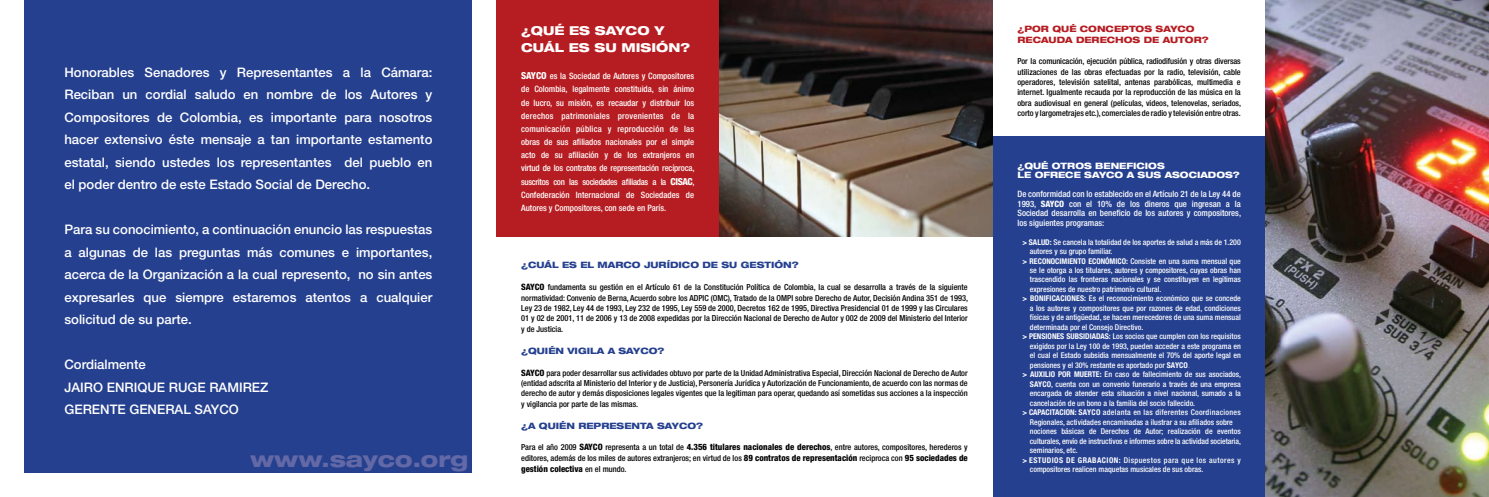
<style>
.page{position:relative;width:1489px;height:497px;background:#fff}
.page>*{position:absolute;margin:0;border:0;box-sizing:border-box;transform-origin:0 0}
.t1{font:800 expanded 21.35px "Helvetica Neue";color:#6369a6}
.t2{font:500 13.12px/22.5px "Helvetica Neue";color:#fff;text-align:justify}
.t3{font:800 expanded 12.25px/17.2px "Helvetica Neue";color:#fff}
.t4{font:500 condensed 8.75px/13px "Helvetica Neue";color:#fff;text-align:justify}
.t5{font:800 expanded 8.75px "Helvetica Neue";color:#25408f}
.t6{font:800 expanded 8.75px "Helvetica Neue";color:#fff}
.t7{font:800 expanded 8.75px "Helvetica Neue";color:#b61d22}
.t8{font:800 condensed 8.75px "Helvetica Neue";color:#000}
.t9{font:500 condensed 8.31px/10.3px "Helvetica Neue";color:#000;text-align:justify}
.t10{font:500 condensed 7.88px "Helvetica Neue";color:#fff}
.t11{font:500 condensed 7.88px "Helvetica Neue";letter-spacing:.035em;color:#fff}
.t12{font:500 condensed 7.88px "Helvetica Neue";letter-spacing:.055em;color:#fff}
.s1{font-weight:800;font-size:9.62px}
.s2{font-weight:800;font-size:8.75px}
.s3{font-weight:500;font-size:8.31px}
.s4{font-weight:800}
.s5{font-weight:700}
.s6{font-weight:100}
</style>
<div class="page">
<div style="left:992px;top:137px;width:274px;height:359px;background:#25408f"></div>
<div style="left:496px;top:0;width:273px;height:236px;background:#b61d22"></div>
<img style="left:719px;top:0;width:273px;height:236px">
<img style="left:1265px;top:0;width:223px;height:496px">
<div style="left:25px;top:0;width:447px;height:471px;background:#25408f"></div>
<p class="t2" style="left:64px;top:61px;width:369px">Honorables Senadores y Representantes a la Cámara:<br>Reciban un cordial saludo en nombre de los Autores y Compositores de Colombia, es importante para nosotros hacer extensivo éste mensaje a tan importante estamento estatal, siendo ustedes los representantes del pueblo en el poder dentro de este Estado Social de Derecho.</p>
<p class="t2" style="left:64px;top:218px;width:369px">Para su conocimiento, a continuación enuncio las respuestas a algunas de las preguntas más comunes e importantes, acerca de la Organización a la cual represento, no sin antes expresarles que siempre estaremos atentos a cualquier solicitud de su parte.</p>
<h2 class="t2" style="left:64px;top:353px;width:206px;text-align:left">Cordialmente<br>JAIRO ENRIQUE RUGE RAMIREZ<br>Geren</h2>
<h2 class="t2" style="left:110px;top:398px;width:40px">te Genera</h2>
<h2 class="t2" style="left:183px;top:398px;width:57px">l SAYCO</h2>
<h1 class="t1" style="left:250px;top:445px;width:220px">WWW.SAYCO.ORG</h1>
<h3 class="t3" style="left:521px;top:21px;width:170px">¿QUÉ ES SAYCO Y<br>CUÁL ES SU MISIÓN?</h3>
<p class="t4" style="left:521px;top:70px;width:175px"><span class="s1">SAYCO</span> es la Sociedad de Autores y Compositores de Colombia, legalmente constituida, sin ánimo de lucro, su misión, es recaudar y distribuir los derechos patrimoniales provenientes de la comunicación pública y reproducción de las obras de sus afiliados nacionales por el simple acto de su afiliación y de los extranjeros en virtud de los contratos de representación recíproca,</p>
<p class="t4" style="left:521px;top:175px;width:175px">suscritos con las sociedades afiliadas a la <span class="s1">CISAC</span>, Confederación Internacional de Sociedades de Autores y Compositores, con sede en París.</p>
<p class="t5" style="left:521px;top:259px;width:279px">¿CUÁL ES EL MARCO JURÍDICO DE SU GESTIÓN?</p>
<p class="t9" style="left:521px;top:281px;width:448px"><span class="s2">SAYCO</span> fundamenta su gestión en el Artículo 61 de la Constitución Política de Colombia, la cual se desarrolla a través de la siguiente normatividad: Convenio de Berna, Acuerdo sobre los ADPIC (OMC), Tratado de la OMPI sobre Derecho de Autor, Decisión Andina 351 de 1993, Ley 23 de 1982, Ley 44 de 1993, Ley 232 de 1995, Ley 559 de 2000, Decretos 162 de 1995, Directiva Presidencial 01 de 1999 y las Circulares 01 y 02 de 2001, 11 de 2006 y 13 de 2008 expedidas por la Dirección Nacional de Derecho de Autor y 002 de 2009 del Ministerio del Interior y de Justicia.</p>
<p class="t5" style="left:521px;top:345px;width:145px">¿QUIÉN VIGILA A SAYCO?</p>
<p class="t9" style="left:521px;top:367px;width:448px"><span class="s2">SAYCO</span> para poder desarrollar sus actividades obtuvo por parte de la Unidad Administrativa Especial, Dirección Nacional de Derecho de Autor (entidad adscrita al Ministerio del Interior y de Justicia), Personería Jurídica y Autorización de Funcionamiento, de acuerdo con las normas de derecho de autor y demás disposiciones legales vigentes que la legitiman para operar, quedando así sometidas sus acciones a la inspección y vigilancia por parte de las mismas.</p>
<p class="t5" style="left:521px;top:419px;width:183px">¿A QUIÉN REPRESENTA SAYCO?</p>
<p class="t9" style="left:521px;top:441px;width:448px;line-height:10.8px">Para el año 2009 <span class="s2">SAYCO</span> representa a un total de <span class="s2">4.356 titulares nacionales de derechos</span>, entre autores, compositores, herederos y editores, además de los miles de autores extranjeros; en virtud de los <span class="s2">89 contratos de representación</span> reciproca con <span class="s2">95 sociedades de</span></p>
<p class="t8" style="left:521px;top:463px;width:107px">gestión colectiva <span class="s3">en el mundo.</span></p>
<p class="t7" style="left:1017px;top:23px;width:24px">¿POR</p>
<p class="t7" style="left:1052px;top:23px;width:9px">QUÉ</p>
<p class="t7" style="left:1079px;top:23px;width:9px">CONCEPTOS</p>
<p class="t7" style="left:1155px;top:23px;width:41px">SAYCO</p>
<p class="t7" style="left:1017px;top:34px;width:9px">RECAUDA</p>
<p class="t7" style="left:1075px;top:34px;width:18px">DERECHOS</p>
<p class="t7" style="left:1143px;top:34px;width:9px">DE</p>
<p class="t7" style="left:1162px;top:34px;width:17px">AUTOR</p>
<p class="t7" style="left:1201px;top:34px;width:8px">?</p>
<p class="t9" style="left:1017px;top:56px;width:225px">Por la comunicación, ejecución pública, radiodifusión y otras diversas utilizaciones de las obras efectuadas por la radio, televisión, cable operadores, televisión satelital, antenas parabólicas, multimedia e internet. Igualmente recauda por la reproducción de las música en la obra audiovisual en general (películas, videos, telenovelas, seriados, corto y largometrajes etc.), comerciales de radio y televisión entre otras.</p>
<p class="t6" style="left:1017px;top:160px;width:24px">¿QUÉ</p>
<p class="t6" style="left:1051px;top:160px;width:9px">OTROS</p>
<p class="t6" style="left:1095px;top:160px;width:17px">BENE</p>
<p class="t6" style="left:1126px;top:160px;width:14px">FICIOS</p>
<p class="t6" style="left:1017px;top:169px;width:42px">LE OFRECE</p>
<p class="t6" style="left:1084px;top:169px;width:63px">SAYCO A SUS</p>
<p class="t6" style="left:1164px;top:169px;width:9px">ASOCIADOS</p>
<p class="t6" style="left:1232px;top:169px;width:8px">?</p>
<p class="t4" style="left:1017px;top:189px;width:225px;line-height:9.5px">De conformidad con lo establecido en el Artículo 21 de la Ley 44 de 1993, <span class="s4">SAYCO</span> con el 10% de los dineros que ingresan a la Sociedad desarrolla en beneficio de los autores y compositores, los siguientes programas:</p>
<p class="t10" style="left:1022px;top:237px;width:220px"><span class="s5">&gt; SALUD:</span> Se cancela la totalidad de los aportes de salud a más de 1.200</p>
<p class="t10" style="left:1029px;top:246px;width:84px">autores y su grupo familiar.</p>
<p class="t10" style="left:1022px;top:256px;width:220px"><span class="s5">&gt; RECONOCIMIENTO ECONÓMICO:</span> Consiste en una suma mensual que</p>
<p class="t10" style="left:1029px;top:265px;width:212px">se le otorga a los titulares, autores y compositores, cuyas obras han</p>
<p class="t10" style="left:1029px;top:274px;width:212px">trascendido las fronteras nacionales y se constituyen en legítimas</p>
<p class="t10" style="left:1029px;top:284px;width:133px">expresiones de nuestro patrimonio cultural.</p>
<p class="t10" style="left:1022px;top:293px;width:220px"><span class="s5">&gt; BONIFICACIONES:</span> Es el reconocimiento económico que se concede</p>
<p class="t10" style="left:1029px;top:303px;width:212px">a los autores y compositores que por razones de edad, condiciones</p>
<p class="t10" style="left:1029px;top:312px;width:212px">físicas y de antigüedad, se hacen merecedores de una suma mensual</p>
<p class="t10" style="left:1029px;top:322px;width:115px">determinada por el Consejo Directivo.</p>
<p class="t10" style="left:1022px;top:331px;width:220px"><span class="s5">&gt; PENSIONES SUBSIDIADAS:</span> Los socios que cumplen con los requisitos</p>
<p class="t10" style="left:1029px;top:341px;width:212px">exigidos por la Ley 100 de 1993, pueden acceder a este programa en</p>
<p class="t10" style="left:1029px;top:350px;width:212px">el cual el Estado subsidia mensualmente el 70% del aporte legal en</p>
<p class="t10" style="left:1029px;top:360px;width:162px">pensiones y el 30% restante es aportado por <span class="s5">SAYCO</span><span class="s6">.</span></p>
<p class="t10" style="left:1022px;top:369px;width:220px"><span class="s5">&gt; AUXILIO POR MUERTE:</span> En caso de fallecimiento de sus asociados,</p>
<p class="t10" style="left:1029px;top:379px;width:212px"><span class="s5">SAYCO</span>, cuenta con un convenio funerario a través de una empresa</p>
<p class="t10" style="left:1029px;top:388px;width:212px">encargada de atender esta situación a nivel nacional, sumado a la</p>
<p class="t10" style="left:1029px;top:398px;width:167px">cancelación de un bono a la familia del socio fallecido.</p>
<p class="t11" style="left:1022px;top:407px;width:220px"><span class="s5">&gt; CAPACITACION: SAYCO</span> adelanta en las diferentes Coordinaciones</p>
<p class="t10" style="left:1029px;top:416px;width:204px">Regionales, actividades encaminadas a ilustrar a su afiliados sobre</p>
<p class="t10" style="left:1029px;top:426px;width:212px">nociones básicas de Derechos de Autor; realización de eventos</p>
<p class="t10" style="left:1029px;top:435px;width:213px">culturales, envío de instructivos e informes sobre la actividad societaria,</p>
<p class="t10" style="left:1029px;top:445px;width:49px">seminarios, etc.</p>
<p class="t12" style="left:1022px;top:454px;width:220px"><span class="s5">&gt; ESTUDIOS DE GRABACION:</span> Dispuestos para que los autores y</p>
<p class="t10" style="left:1029px;top:464px;width:175px">compositores realicen maquetas musicales de sus obras.</p>
</div>
